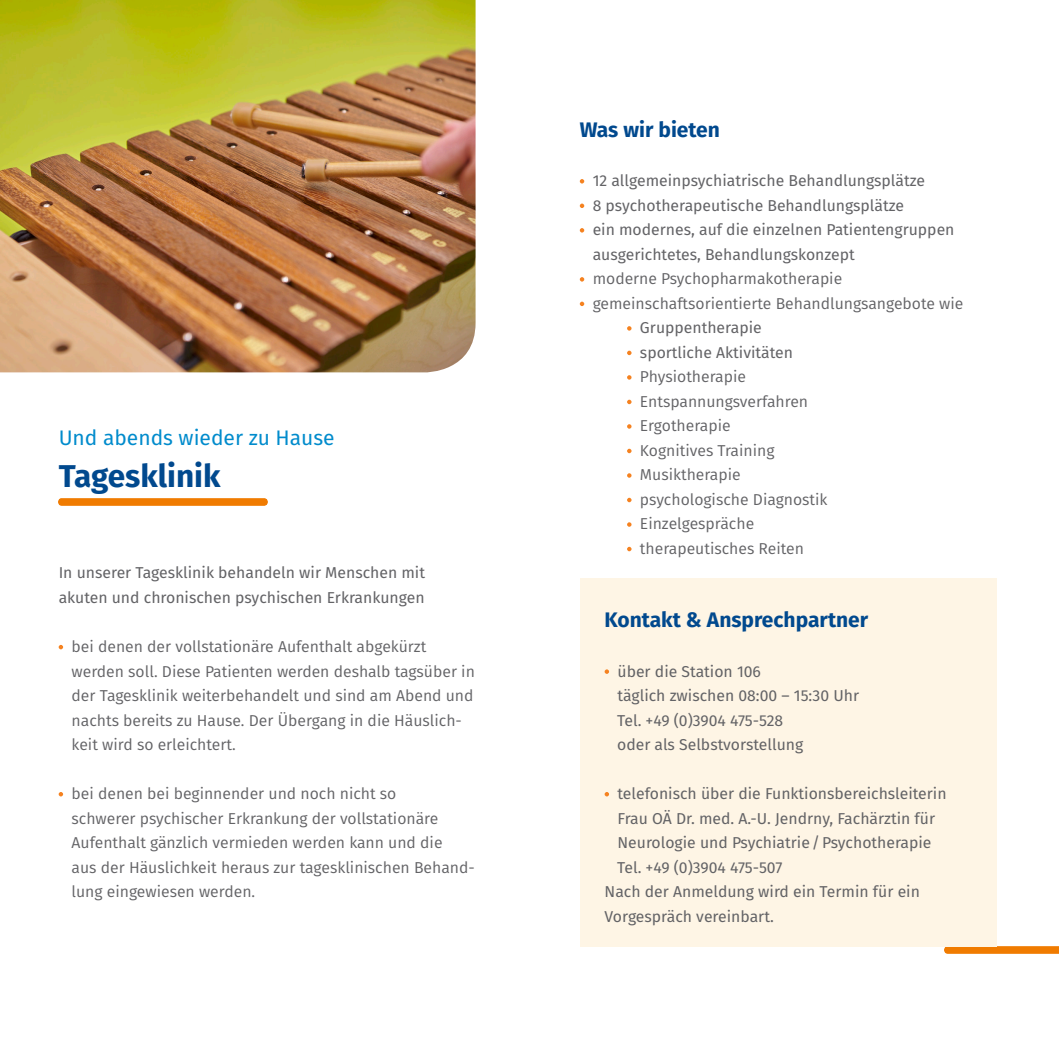
<style>
.page{position:relative;width:1059px;height:1061px;background:#fff}
.page>*{position:absolute;margin:0;border:0;box-sizing:border-box;transform-origin:0 0}
.t1{font:700 31.5px "Fira Sans";color:#01498e}
.t2{font:700 21px "Fira Sans";color:#01498e}
.S1{font:21px "Fira Sans";color:#008bcc}
.Copy{font:15.75px/24.5px "Fira Sans";color:#636366}
.Copy-2{font:15.75px/24.5px "Fira Sans";color:#636366}
</style>
<div class="page">
<img style="left:59px;top:498px;width:208px;height:7px">
<img style="left:0;top:0;width:475px;height:372px">
<img style="left:944px;top:946px;width:114px;height:7px">
<div style="left:580px;top:578px;width:416px;height:368px;background:#fef5e5"></div>
<svg style="left:604px;top:669px;width:5px;height:4px"></svg>
<svg style="left:604px;top:792px;width:5px;height:4px"></svg>
<svg style="left:59px;top:644px;width:4px;height:5px"></svg>
<svg style="left:59px;top:792px;width:4px;height:4px"></svg>
<svg style="left:580px;top:179px;width:4px;height:4px"></svg>
<svg style="left:580px;top:203px;width:4px;height:5px"></svg>
<svg style="left:580px;top:228px;width:4px;height:4px"></svg>
<svg style="left:580px;top:277px;width:4px;height:4px"></svg>
<svg style="left:580px;top:301px;width:4px;height:5px"></svg>
<svg style="left:627px;top:326px;width:4px;height:4px"></svg>
<svg style="left:627px;top:350px;width:4px;height:5px"></svg>
<svg style="left:627px;top:375px;width:4px;height:4px"></svg>
<svg style="left:627px;top:399px;width:4px;height:5px"></svg>
<svg style="left:627px;top:424px;width:4px;height:4px"></svg>
<svg style="left:627px;top:448px;width:4px;height:5px"></svg>
<svg style="left:627px;top:473px;width:4px;height:4px"></svg>
<svg style="left:627px;top:497px;width:4px;height:5px"></svg>
<svg style="left:627px;top:522px;width:4px;height:4px"></svg>
<svg style="left:627px;top:546px;width:4px;height:5px"></svg>
<p class="S1" style="left:59px;top:421px;width:277px">Und abends wieder zu Hause</p>
<h1 class="t1" style="left:59px;top:449px;width:163px">Tagesklinik</h1>
<p class="Copy-2" style="left:59px;top:560px;width:368px">In unserer Tagesklinik behandeln wir Menschen mit</p>
<p class="Copy-2" style="left:59px;top:584px;width:367px">akuten und chronischen psychischen Erkrankungen</p>
<p class="Copy" style="left:72px;top:633px;width:405px">bei denen der vollstationäre Aufenthalt abgekürzt werden soll. Diese Patienten werden deshalb tagsüber in der Tagesklinik weiterbehandelt und sind am Abend und nachts bereits zu Hause. Der Übergang in die Häuslich&shy;keit wird so erleichtert.</p>
<p class="Copy" style="left:72px;top:780px;width:405px">bei denen bei beginnender und noch nicht so<br>schwerer psychischer Erkrankung der vollstationäre Aufenthalt gänzlich vermieden werden kann und die<br>aus der Häuslichkeit heraus zur tagesklinischen Behand&shy;lung eingewiesen werden.</p>
<h3 class="t2" style="left:580px;top:112px;width:142px">Was wir bieten</h3>
<p class="Copy-2" style="left:592px;top:168px;width:334px">12 allgemeinpsychiatrische Behandlungsplätze</p>
<p class="Copy-2" style="left:592px;top:192px;width:313px">8 psychotherapeutische Behandlungsplätze</p>
<p class="Copy-2" style="left:592px;top:217px;width:363px">ein modernes, auf die einzelnen Patientengruppen ausgerichtetes, Behandlungskonzept</p>
<p class="Copy" style="left:592px;top:266px;width:251px">moderne Psychopharmakotherapie</p>
<p class="Copy" style="left:592px;top:290px;width:372px">gemeinschaftsorientierte Behandlungsangebote wie</p>
<p class="Copy-2" style="left:640px;top:315px;width:123px">Gruppentherapie</p>
<p class="Copy-2" style="left:640px;top:339px;width:154px">sportliche Aktivitäten</p>
<p class="Copy" style="left:640px;top:364px;width:107px">Physiotherapie</p>
<p class="Copy" style="left:640px;top:388px;width:170px">Entspannungsverfahren</p>
<p class="Copy" style="left:640px;top:413px;width:92px">Ergotherapie</p>
<p class="Copy" style="left:640px;top:437px;width:136px">Kognitives Training</p>
<p class="Copy" style="left:640px;top:462px;width:102px">Musiktherapie</p>
<p class="Copy" style="left:640px;top:486px;width:189px">psychologische Diagnostik</p>
<p class="Copy" style="left:640px;top:511px;width:116px">Einzelgespräche</p>
<p class="Copy" style="left:640px;top:535px;width:165px">therapeutisches Reiten</p>
<h3 class="t2" style="left:604px;top:602px;width:265px">Kontakt &amp; Ansprechpartner</h3>
<p class="Copy-2" style="left:617px;top:658px;width:243px">über die Station 106<br>täglich zwischen 08:00 – 15:30 Uhr</p>
<p class="Copy-2" style="left:617px;top:707px;width:167px">Tel. +49 (0)3904 475-528</p>
<p class="Copy-2" style="left:617px;top:731px;width:188px">oder als Selbstvorstellung</p>
<p class="Copy-2" style="left:617px;top:780px;width:330px">telefonisch über die Funktionsbereichsleiterin<br>Frau OÄ Dr. med. A.-U. Jendrny, Fachärztin für<br>Neurologie und Psychiatrie/Psychotherapie</p>
<p class="Copy-2" style="left:617px;top:854px;width:167px">Tel. +49 (0)3904 475-507</p>
<p class="Copy-2" style="left:604px;top:878px;width:317px">Nach der Anmeldung wird ein Termin für ein<br>Vorgespräch vereinbart.</p>
</div>
